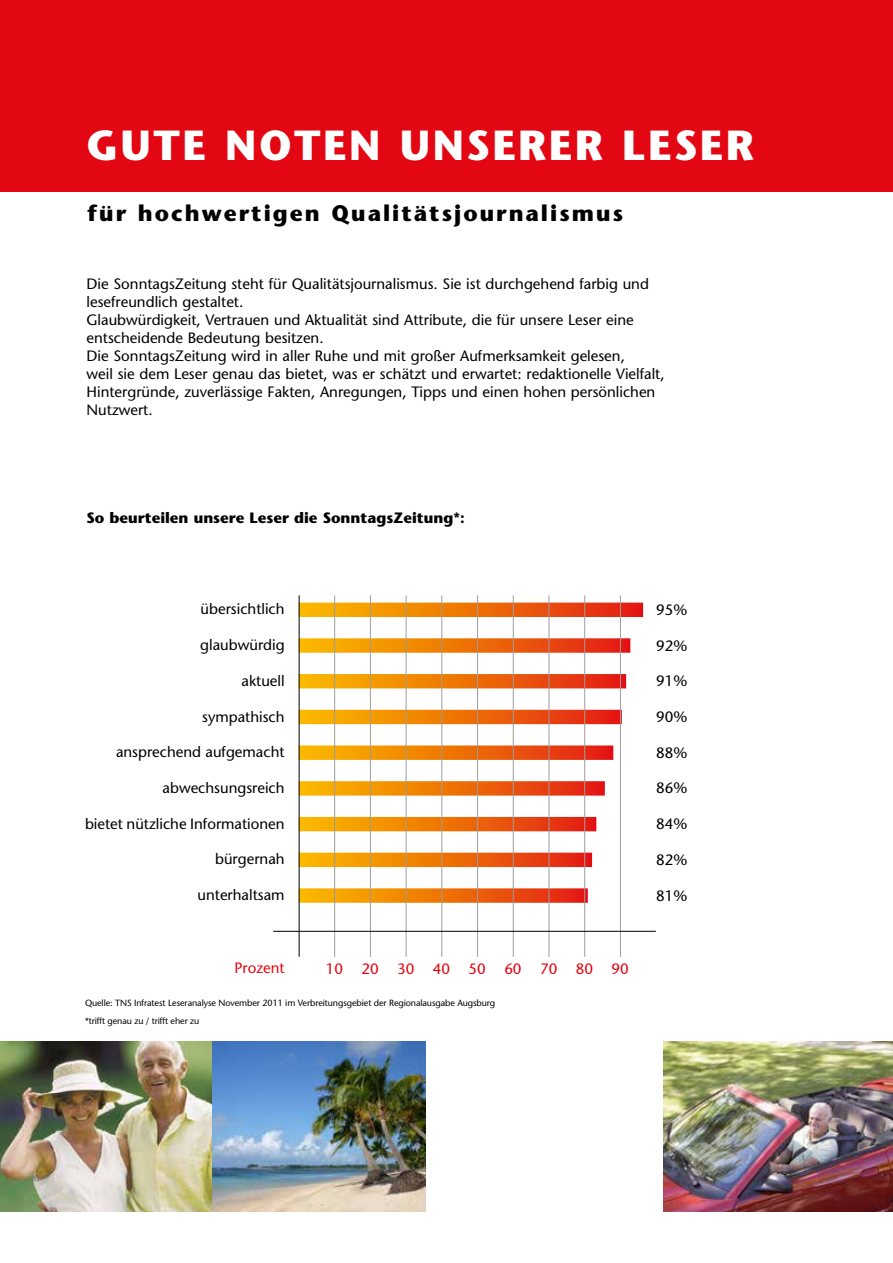
<style>
.page{position:relative;width:893px;height:1263px;background:#fff}
.page>*{position:absolute;margin:0;border:0;box-sizing:border-box;transform-origin:0 0}
.t1{font:700 42px "Stone Sans Std";letter-spacing:.06em;color:#fff}
.t2{font:700 22.5px "Stone Sans";letter-spacing:.09em;color:#000}
.t3{font:500 15px/18px "Stone Sans Std";color:#000}
.t4{font:700 15px "Stone Sans Std";color:#000}
.t5{font:500 15px "Stone Sans Std";color:#e30613}
.t6{font:500 9px/17.5px "Stone Sans Std";letter-spacing:-.01em;color:#000}
</style>
<div class="page">
<div style="left:0;top:0;width:893px;height:191px;background:#e30613"></div>
<svg style="left:300px;top:888px;width:288px;height:15px;background:#ee7512"></svg>
<svg style="left:300px;top:781px;width:305px;height:15px;background:#ee7412"></svg>
<svg style="left:300px;top:817px;width:296px;height:14px;background:#ed6f08"></svg>
<svg style="left:300px;top:853px;width:292px;height:14px;background:#ed6f08"></svg>
<svg style="left:300px;top:710px;width:322px;height:14px;background:#ed6f08"></svg>
<svg style="left:300px;top:745px;width:313px;height:15px;background:#ee7412"></svg>
<svg style="left:300px;top:674px;width:326px;height:14px;background:#ed6f09"></svg>
<svg style="left:300px;top:638px;width:330px;height:15px;background:#ee7511"></svg>
<svg style="left:300px;top:603px;width:343px;height:14px;background:#ed6f08"></svg>
<hr style="left:299px;top:595px;width:1px;height:362px;background:#000">
<hr style="left:334px;top:595px;width:1px;height:362px;background:#9d9d9c">
<hr style="left:370px;top:595px;width:1px;height:362px;background:#9d9d9c">
<hr style="left:406px;top:595px;width:1px;height:362px;background:#9d9d9c">
<hr style="left:442px;top:595px;width:1px;height:362px;background:#9d9d9c">
<hr style="left:477px;top:595px;width:1px;height:362px;background:#9d9d9c">
<hr style="left:513px;top:595px;width:1px;height:362px;background:#9d9d9c">
<hr style="left:549px;top:595px;width:1px;height:362px;background:#9d9d9c">
<hr style="left:584px;top:595px;width:1px;height:362px;background:#9d9d9c">
<hr style="left:620px;top:595px;width:1px;height:362px;background:#9d9d9c">
<hr style="left:273px;top:931px;width:383px;height:1px;background:#000">
<img style="left:663px;top:1042px;width:230px;height:170px">
<img style="left:0;top:1042px;width:425px;height:170px">
<h1 class="t1" style="left:87px;top:120px;width:669px">GUTE NOTEN UNSERER LESER</h1>
<h2 class="t2" style="left:88px;top:200px;width:537px">für hochwertigen Qualitätsjournalismus</h2>
<p class="t3" style="left:87px;top:275px;width:580px">Die SonntagsZeitung steht für Qualitätsjournalismus. Sie ist durchgehend farbig und lesefreundlich gestaltet.<br>Glaubwürdigkeit, Vertrauen und Aktualität sind Attribute, die für unsere Leser eine entscheidende Bedeutung besitzen.<br>Die SonntagsZeitung wird in aller Ruhe und mit großer Aufmerksamkeit gelesen,<br>weil sie dem Leser genau das bietet, was er schätzt und erwartet: redaktionelle Vielfalt, Hintergründe, zuverlässige Fakten, Anregungen, Tipps und einen hohen persönlichen Nutzwert.</p>
<p class="t4" style="left:87px;top:509px;width:380px">So beurteilen unsere Leser die SonntagsZeitung*:</p>
<p class="t3" style="left:201px;top:600px;width:86px">übersichtlich</p>
<p class="t3" style="left:200px;top:636px;width:86px">glaubwürdig</p>
<p class="t3" style="left:241px;top:672px;width:45px">aktuell</p>
<p class="t3" style="left:202px;top:707px;width:84px">sympathisch</p>
<p class="t3" style="left:116px;top:743px;width:170px">ansprechend aufgemacht</p>
<p class="t3" style="left:163px;top:779px;width:124px">abwechsungsreich</p>
<p class="t3" style="left:85px;top:814px;width:201px">bietet nützliche Informationen</p>
<p class="t3" style="left:215px;top:850px;width:71px">bürgernah</p>
<p class="t3" style="left:198px;top:886px;width:89px">unterhaltsam</p>
<p class="t5" style="left:234px;top:959px;width:52px">Prozent</p>
<p class="t5" style="left:326px;top:960px;width:304px">10 20 30 40 50 60 70 80 90</p>
<p class="t6" style="left:85px;top:994px;width:412px">Quelle: TNS Infratest Leseranalyse November 2011 im Verbreitungsgebiet der Regionalausgabe Augsburg *trifft genau zu / trifft eher zu</p>
<p class="t3" style="left:656px;top:601px;width:33px">95%</p>
<p class="t3" style="left:656px;top:636px;width:33px">92%</p>
<p class="t3" style="left:656px;top:672px;width:33px">91%</p>
<p class="t3" style="left:656px;top:708px;width:33px">90%</p>
<p class="t3" style="left:656px;top:743px;width:33px">88%</p>
<p class="t3" style="left:656px;top:779px;width:33px">86%</p>
<p class="t3" style="left:656px;top:815px;width:33px">84%</p>
<p class="t3" style="left:656px;top:851px;width:33px">82%</p>
<p class="t3" style="left:656px;top:886px;width:33px">81%</p>
</div>
